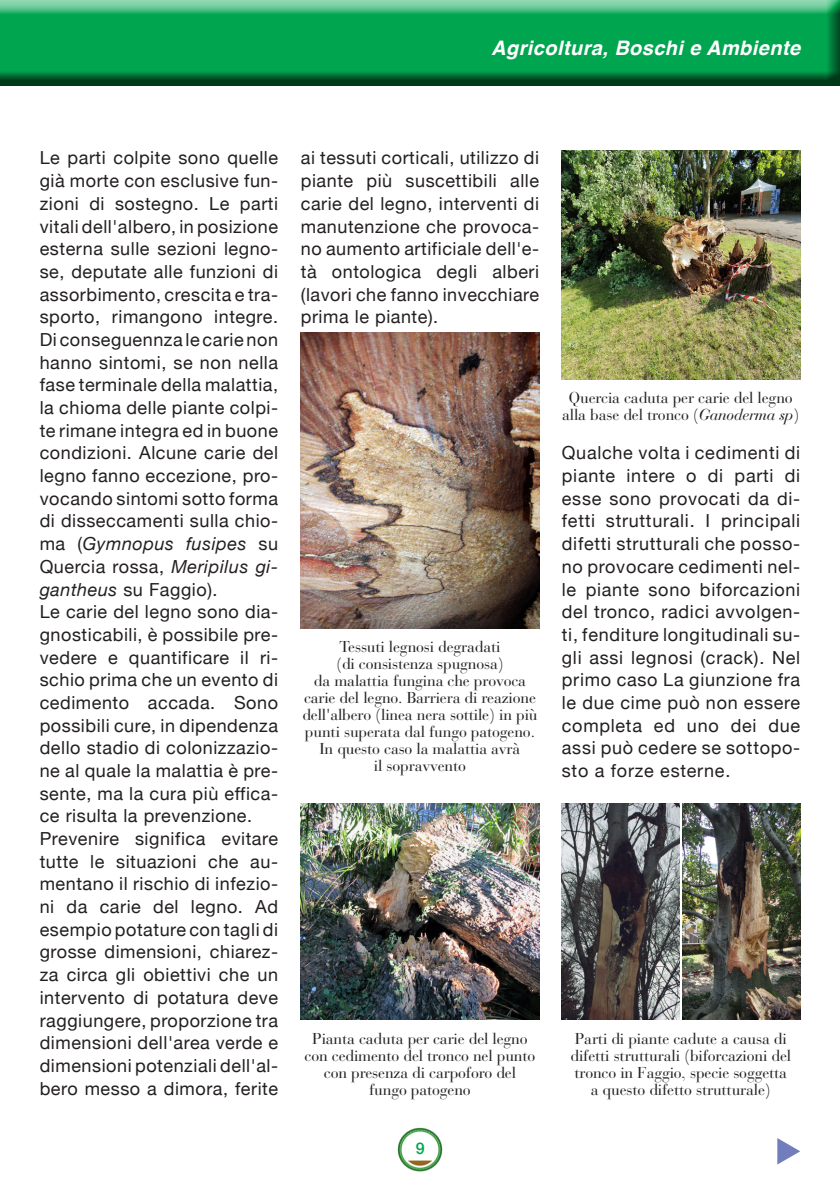
<style>
.page{position:relative;width:840px;height:1191px;background:#fff}
.page>*{position:absolute;margin:0;border:0;box-sizing:border-box;transform-origin:0 0}
.t1{font:italic 700 20px "Helvetica";letter-spacing:.02em;color:#fff}
.t2{font:18px/22.6px "Helvetica Neue";letter-spacing:.03em;color:#231f20;text-align:justify}
.t3{font:500 16px "Helvetica Neue";color:#00a54f}
.t4{font:15.6px/17px "Bauer Bodoni";letter-spacing:-.01em;color:#231f20;text-align:center}
.s1{font-style:italic}
</style>
<div class="page">
<svg style="left:777px;top:1138px;width:22px;height:26px"></svg>
<img style="left:300px;top:333px;width:239px;height:295px">
<img style="left:300px;top:804px;width:239px;height:215px">
<img style="left:682px;top:804px;width:117px;height:215px">
<img style="left:561px;top:804px;width:117px;height:215px">
<img style="left:561px;top:151px;width:238px;height:228px">
<img style="left:397px;top:1127px;width:46px;height:45px">
<div style="left:0;top:0;width:839px;height:87px;background:#231f20;opacity:.75"></div>
<p class="t1" style="left:491px;top:31px;width:310px">Agricoltura, Boschi e Ambiente</p>
<p class="t2" style="left:40px;top:148px;width:240px">Le parti colpite sono quelle già morte con esclusive fun&shy;zioni di sostegno. Le parti vitali dell'albero, in posizione esterna sulle sezioni legno&shy;se, deputate alle funzioni di assorbimento, crescita e tra&shy;sporto, rimangono integre.<br>Di conseguennza le carie non hanno sintomi, se non nella fase terminale della malattia, la chioma delle piante colpi&shy;te rimane integra ed in buone condizioni. Alcune carie del legno fanno eccezione, pro&shy;vocando sintomi sotto forma di disseccamenti sulla chio&shy;ma (<span class="s1">Gymnopus fusipes</span> su Quercia rossa, <span class="s1">Meripilus gi&shy;gantheus</span> su Faggio).</p>
<p class="t2" style="left:40px;top:601px;width:240px">Le carie del legno sono dia&shy;gnosticabili, è possibile pre&shy;vedere e quantificare il ri&shy;schio prima che un evento di cedimento accada. Sono possibili cure, in dipendenza dello stadio di colonizzazio&shy;ne al quale la malattia è pre&shy;sente, ma la cura più effica&shy;ce risulta la prevenzione.</p>
<p class="t2" style="left:40px;top:828px;width:240px">Prevenire significa evitare tutte le situazioni che au&shy;mentano il rischio di infezio&shy;ni da carie del legno. Ad esempio potature con tagli di grosse dimensioni, chiarez&shy;za circa gli obiettivi che un intervento di potatura deve raggiungere, proporzione tra dimensioni dell'area verde e dimensioni potenziali dell'al&shy;bero messo a dimora, ferite</p>
<p class="t2" style="left:300px;top:148px;width:240px">ai tessuti corticali, utilizzo di piante più suscettibili alle carie del legno, interventi di manutenzione che provoca&shy;no aumento artificiale dell'e&shy;tà ontologica degli alberi (lavori che fanno invecchiare prima le piante).</p>
<p class="t4" style="left:339px;top:638px;width:163px">Tessuti legnosi degradati</p>
<p class="t4" style="left:336px;top:655px;width:169px">(di consistenza spugnosa)</p>
<p class="t4" style="left:302px;top:672px;width:236px">da malattia fungina che provoca carie del legno. Barriera di reazione dell'albero (linea nera sottile) in più punti superata dal fungo patogeno.<br>In questo caso la malattia avrà</p>
<p class="t4" style="left:374px;top:757px;width:93px">il sopravvento</p>
<p class="t4" style="left:304px;top:1029px;width:232px">Pianta caduta per carie del legno con cedimento del tronco nel punto con presenza di carpoforo del</p>
<p class="t4" style="left:369px;top:1081px;width:103px">fungo patogeno</p>
<p class="t3" style="left:415px;top:1135px;width:10px">9</p>
<p class="t4" style="left:562px;top:389px;width:239px">Quercia caduta per carie del legno alla base del tronco (<span class="s1">Ganoderma sp</span>)</p>
<p class="t2" style="left:561px;top:443px;width:240px">Qualche volta i cedimenti di piante intere o di parti di esse sono provocati da di&shy;fetti strutturali. I principali difetti strutturali che posso&shy;no provocare cedimenti nel&shy;le piante sono biforcazioni del tronco, radici avvolgen&shy;ti, fenditure longitudinali su&shy;gli assi legnosi (crack). Nel primo caso La giunzione fra le due cime può non essere completa ed uno dei due assi può cedere se sottopo&shy;sto a forze esterne.</p>
<p class="t4" style="left:570px;top:1029px;width:222px;text-align:left">Parti di piante cadute a causa di difetti strutturali (biforcazioni del tronco in Faggio, specie soggetta</p>
<p class="t4" style="left:590px;top:1081px;width:182px">a questo difetto strutturale)</p>
</div>
